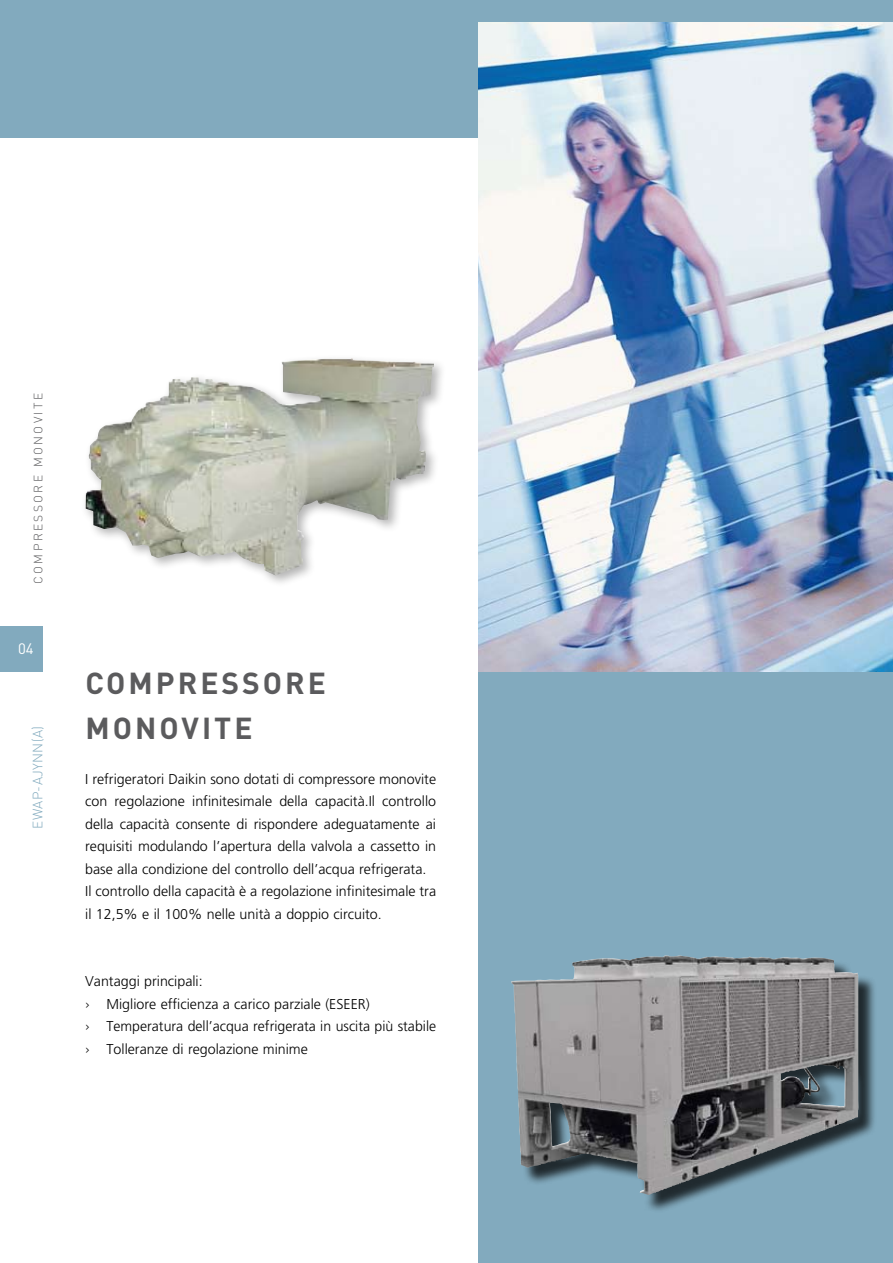
<style>
.page{position:relative;width:893px;height:1263px;background:#fff}
.page>*{position:absolute;margin:0;border:0;box-sizing:border-box;transform-origin:0 0}
.t1{font:700 30px/45px "DIN";letter-spacing:.1em;color:#5b5b5d}
.t2{font:15px "DIN";color:#fff}
.t3{font:300 14.25px/22.5px "Frutiger";color:#000}
.t4{font:300 13.5px "DIN";letter-spacing:.025em;color:#82aabe}
.t5{font:300 12px "DIN";letter-spacing:.2em;color:#5b5b5d}
.s1{font-family:"DIN"}
</style>
<div class="page">
<div style="left:0;top:0;width:893px;height:137px;background:#82aabe"></div>
<div style="left:0;top:626px;width:43px;height:45px;background:#82aabe"></div>
<div style="left:478px;top:390px;width:415px;height:873px;background:#82aabe"></div>
<img style="left:478px;top:22px;width:415px;height:649px">
<img style="left:86px;top:358px;width:348px;height:217px">
<div style="left:514px;top:957px;width:373px;height:268px;background:#000;opacity:.75"></div>
<img style="left:511px;top:956px;width:239px;height:239px">
<p class="t5" style="left:30px;top:584px;width:193px;rotate:-90deg">COMPRESSORE MONOVITE</p>
<p class="t2" style="left:18px;top:640px;width:17px">04</p>
<p class="t4" style="left:29px;top:829px;width:104px;rotate:-90deg">EWAP-AJYNN(A)</p>
<h1 class="t1" style="left:86px;top:659px;width:242px">COMPRESSORE<br>MONOVITE</h1>
<p class="t3" style="left:85px;top:768px;width:352px">I refrigeratori Daikin sono dotati di compressore monovite con regolazione infinitesimale della capacità.Il controllo della capacità consente di rispondere adeguatamente ai requisiti modulando l’apertura della valvola a cassetto in base alla condizione del controllo dell’acqua refrigerata.<br>Il controllo della capacità è a regolazione infinitesimale tra il 12,5% e il 100% nelle unità a doppio circuito.</p>
<p class="t3" style="left:85px;top:970px;width:352px">Vantaggi principali:<br><span class="s1">›</span> Migliore efficienza a carico parziale (ESEER)<br><span class="s1">›</span> Temperatura dell’acqua refrigerata in uscita più stabile <span class="s1">›</span> Tolleranze di regolazione minime</p>
</div>
